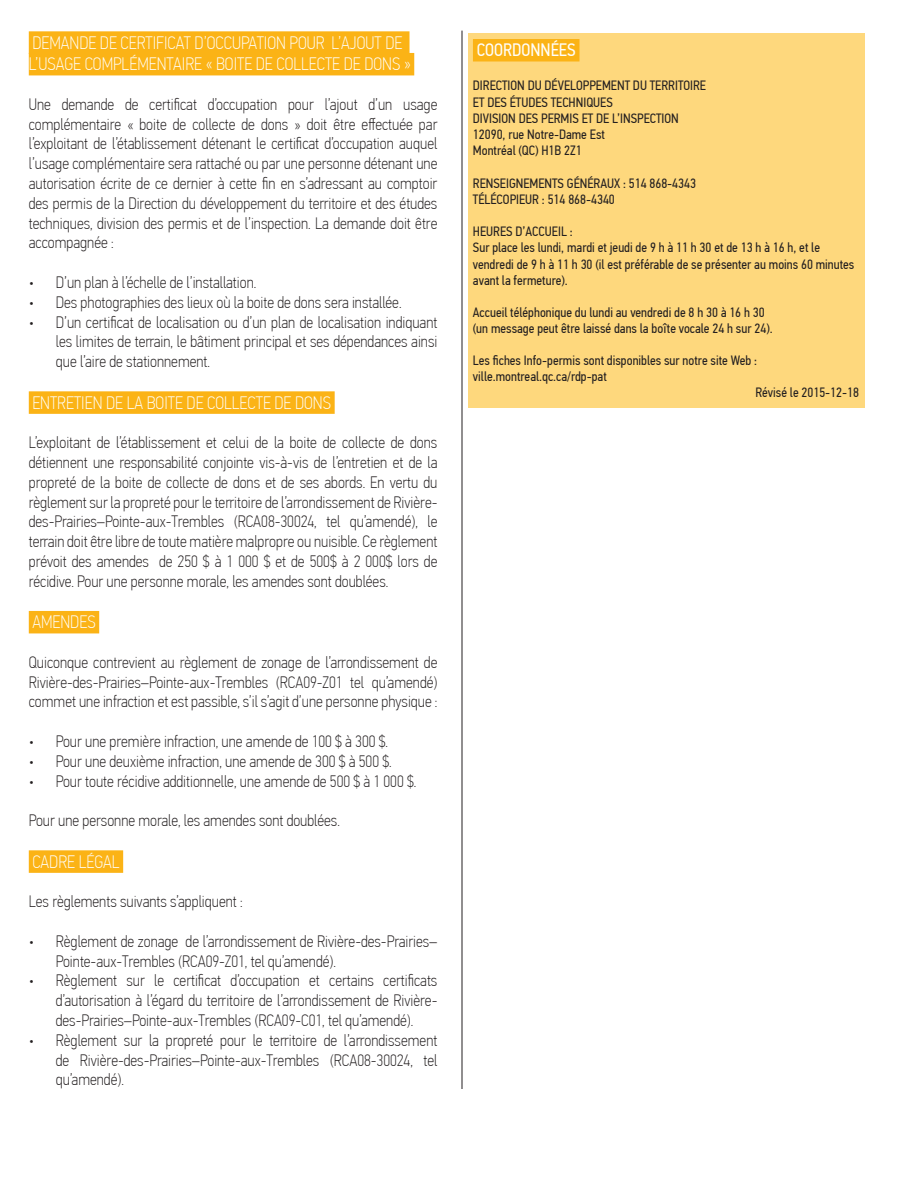
<style>
.page{position:relative;width:918px;height:1188px;background:#fff}
.page>*{position:absolute;margin:0;border:0;box-sizing:border-box;transform-origin:0 0}
.t1{font:100 18px/21.6px "PF Din Text Cond Pro";color:#fffefa}
.t2{font:18px "PF Din Text Cond Pro";color:#fffefa}
.t3{font:100 16.5px/19.8px "PF Din Text Cond Pro";color:#231f20;text-align:justify}
.t4{font:13.5px/16.2px "PF Din Text Cond Pro";color:#231f20}
</style>
<div class="page">
<div style="left:29px;top:31px;width:381px;height:23px;background:#fbb316"></div>
<div style="left:29px;top:53px;width:385px;height:22px;background:#fbb316"></div>
<div style="left:29px;top:391px;width:306px;height:23px;background:#fbb316"></div>
<div style="left:29px;top:611px;width:70px;height:22px;background:#fbb316"></div>
<div style="left:29px;top:850px;width:94px;height:23px;background:#fbb316"></div>
<hr style="left:462px;top:31px;width:1px;height:1058px;background:#231f20">
<div style="left:468px;top:33px;width:396px;height:375px;background:#fed87d"></div>
<div style="left:473px;top:39px;width:106px;height:23px;background:#fbb316"></div>
<p class="t1" style="left:29px;top:32px;width:383px">DEMANDE DE CERTIFICAT D’OCCUPATION POUR L’AJOUT DE<br>L’USAGE COMPLÉMENTAIRE « BOITE DE COLLECTE DE DONS »</p>
<p class="t3" style="left:29px;top:94px;width:410px">Une demande de certificat d’occupation pour l’ajout d’un usage complémentaire « boite de collecte de dons » doit être effectuée par l’exploitant de l’établissement détenant le certificat d’occupation auquel l’usage complémentaire sera rattaché ou par une personne détenant une autorisation écrite de ce dernier à cette fin en s’adressant au comptoir des permis de la Direction du développement du territoire et des études techniques, division des permis et de l’inspection. La demande doit être accompagnée :</p>
<p class="t3" style="left:29px;top:272px;width:229px">• D’un plan à l’échelle de l’installation.</p>
<p class="t3" style="left:29px;top:292px;width:374px">• Des photographies des lieux où la boite de dons sera installée.</p>
<p class="t3" style="left:56px;top:312px;width:383px;text-indent:-27px">• D’un certificat de localisation ou d’un plan de localisation indiquant les limites de terrain, le bâtiment principal et ses dépendances ainsi que l’aire de stationnement.</p>
<p class="t1" style="left:32px;top:392px;width:300px">ENTRETIEN DE LA BOITE DE COLLECTE DE DONS</p>
<p class="t3" style="left:29px;top:433px;width:410px">L’exploitant de l’établissement et celui de la boite de collecte de dons détiennent une responsabilité conjointe vis-à-vis de l’entretien et de la propreté de la boite de collecte de dons et de ses abords. En vertu du règlement sur la propreté pour le territoire de l’arrondissement de Rivière&shy;des-Prairies–Pointe-aux-Trembles (RCA08-30024, tel qu’amendé), le terrain doit être libre de toute matière malpropre ou nuisible. Ce règlement prévoit des amendes de 250 $ à 1 000 $ et de 500$ à 2 000$ lors de récidive. Pour une personne morale, les amendes sont doublées.</p>
<p class="t1" style="left:32px;top:611px;width:65px">AMENDES</p>
<p class="t3" style="left:29px;top:652px;width:410px">Quiconque contrevient au règlement de zonage de l’arrondissement de Rivière-des-Prairies–Pointe-aux-Trembles (RCA09-Z01 tel qu’amendé) commet une infraction et est passible, s’il s’agit d’une personne physique :</p>
<p class="t3" style="left:29px;top:731px;width:361px">• Pour une première infraction, une amende de 100 $ à 300 $.</p>
<p class="t3" style="left:29px;top:751px;width:364px">• Pour une deuxième infraction, une amende de 300 $ à 500 $.</p>
<p class="t3" style="left:29px;top:771px;width:389px">• Pour toute récidive additionnelle, une amende de 500 $ à 1 000 $.</p>
<p class="t3" style="left:29px;top:811px;width:313px">Pour une personne morale, les amendes sont doublées.</p>
<p class="t1" style="left:32px;top:851px;width:89px">CADRE LÉGAL</p>
<p class="t3" style="left:29px;top:892px;width:215px">Les règlements suivants s’appliquent :</p>
<p class="t3" style="left:56px;top:931px;width:383px;text-indent:-27px">• Règlement de zonage de l’arrondissement de Rivière-des-Prairies–<br>Pointe-aux-Trembles (RCA09-Z01, tel qu’amendé).</p>
<p class="t3" style="left:56px;top:971px;width:383px;text-indent:-27px">• Règlement sur le certificat d’occupation et certains certificats d’autorisation à l’égard du territoire de l’arrondissement de Rivière&shy;des-Prairies–Pointe-aux-Trembles (RCA09-C01, tel qu’amendé).</p>
<p class="t3" style="left:56px;top:1030px;width:383px;text-indent:-27px">• Règlement sur la propreté pour le territoire de l’arrondissement de Rivière-des-Prairies–Pointe-aux-Trembles (RCA08-30024, tel qu’amendé).</p>
<p class="t2" style="left:477px;top:39px;width:100px">COORDONNÉES</p>
<p class="t4" style="left:473px;top:78px;width:235px">DIRECTION DU DÉVELOPPEMENT DU TERRITOIRE<br>ET DES ÉTUDES TECHNIQUES</p>
<p class="t4" style="left:473px;top:110px;width:207px">DIVISION DES PERMIS ET DE L’INSPECTION</p>
<p class="t4" style="left:473px;top:126px;width:133px">12090, rue Notre-Dame Est</p>
<p class="t4" style="left:473px;top:143px;width:110px">Montréal (QC) H1B 2Z1</p>
<p class="t4" style="left:473px;top:175px;width:225px">RENSEIGNEMENTS GÉNÉRAUX : 514 868-4343</p>
<p class="t4" style="left:473px;top:191px;width:143px">TÉLÉCOPIEUR : 514 868-4340</p>
<p class="t4" style="left:473px;top:224px;width:101px">HEURES D’ACCUEIL :</p>
<p class="t4" style="left:473px;top:240px;width:383px">Sur place les lundi, mardi et jeudi de 9 h à 11 h 30 et de 13 h à 16 h, et le vendredi de 9 h à 11 h 30 (il est préférable de se présenter au moins 60 minutes avant la fermeture).</p>
<p class="t4" style="left:473px;top:305px;width:301px">Accueil téléphonique du lundi au vendredi de 8 h 30 à 16 h 30 (un message peut être laissé dans la boîte vocale 24 h sur 24).</p>
<p class="t4" style="left:473px;top:352px;width:286px">Les fiches Info-permis sont disponibles sur notre site Web :</p>
<p class="t4" style="left:473px;top:368px;width:135px">ville.montreal.qc.ca/rdp-pat</p>
<p class="t4" style="left:755px;top:385px;width:105px">Révisé le 2015-12-18</p>
</div>
